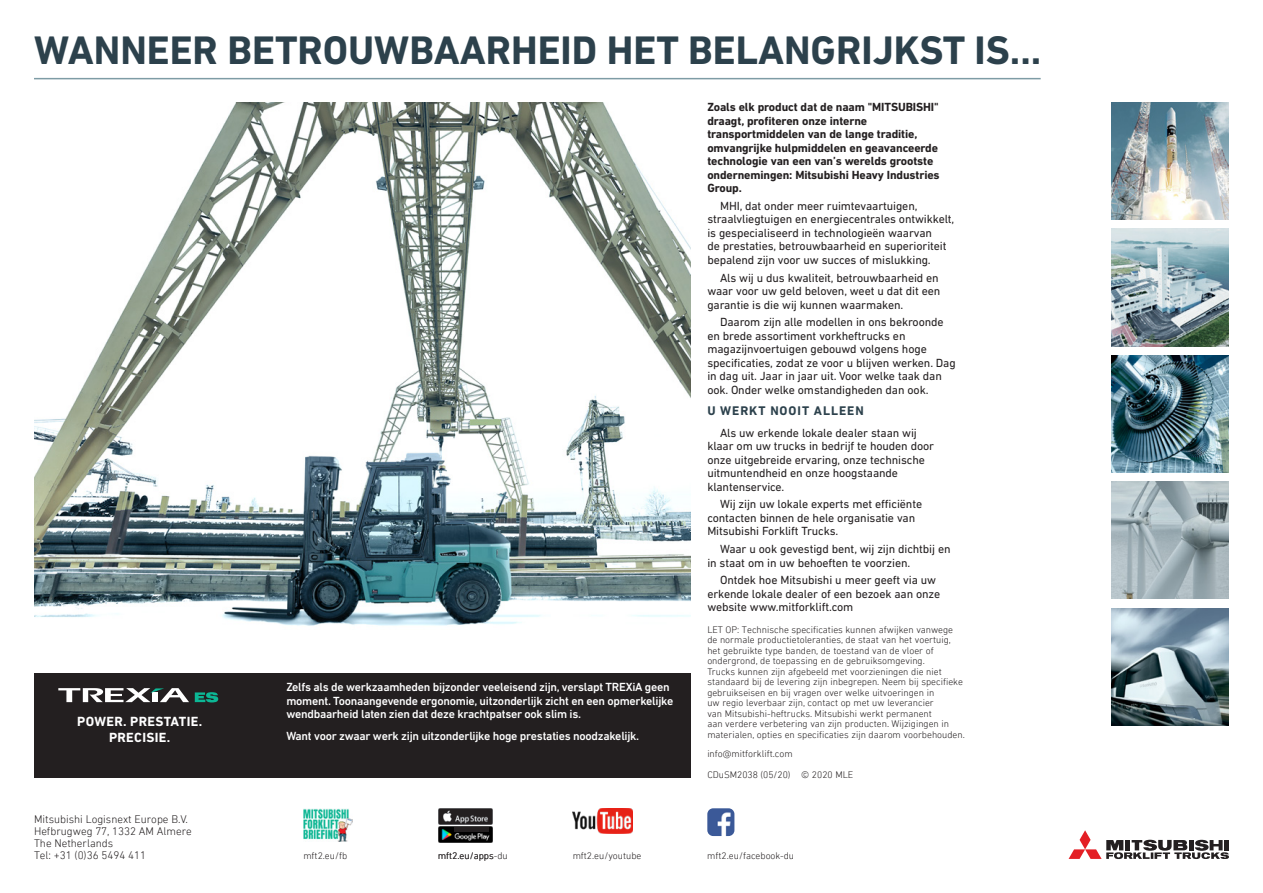
<style>
.page{position:relative;width:1263px;height:893px;background:#fff}
.page>*{position:absolute;margin:0;border:0;box-sizing:border-box;transform-origin:0 0}
.Back_Cover_Headline{font:700 40.5px "DIN Next LT Pro";color:#2c414c}
.Back_Family_Logo_Str{font:700 13.5px/16.5px "DIN Next LT Pro";letter-spacing:.025em;color:#fff;text-align:center}
.Back_Body_SUBHEAD_N{font:700 12.75px "DIN Next LT Pro";letter-spacing:.075em;color:#2c414c}
.FAB_Body_regular_N{font:12px/13.5px "DIN Next LT Pro";letter-spacing:-.01em;color:#231f20}
.Back_Reverse_-_N{font:500 12px/13.5px "DIN Next LT Pro";letter-spacing:-.02em;color:#fff}
.FAB_Body_LEAD_-_N{font:700 12px/13.5px "DIN Next LT Pro";letter-spacing:-.01em;color:#231f20}
.Back_Address_-_Norm{font:300 11.25px/12px "DIN Next LT Pro";color:#231f20}
.BODY_Smallprint_Norm{font:300 9.75px/10.5px "DIN Next LT Pro";color:#231f20}
</style>
<div class="page">
<svg style="left:1068px;top:830px;width:161px;height:29px"></svg>
<img style="left:34px;top:102px;width:656px;height:572px">
<div style="left:34px;top:674px;width:656px;height:104px;background:#231f20"></div>
<img style="left:1111px;top:102px;width:118px;height:118px">
<img style="left:1112px;top:482px;width:117px;height:117px">
<img style="left:1111px;top:355px;width:118px;height:118px">
<img style="left:1112px;top:608px;width:117px;height:117px">
<img style="left:1111px;top:229px;width:118px;height:117px">
<img style="left:438px;top:808px;width:54px;height:16px">
<div style="left:455px;top:810px;width:34px;height:5px;background:#231f20"></div>
<img style="left:438px;top:826px;width:54px;height:16px">
<hr style="left:454px;top:828px;width:34px;height:4px;background:#231f20">
<img style="left:573px;top:808px;width:60px;height:26px">
<img style="left:707px;top:808px;width:27px;height:28px">
<svg style="left:195px;top:692px;width:23px;height:10px"></svg>
<svg style="left:58px;top:688px;width:131px;height:14px"></svg>
<hr style="left:34px;top:78px;width:1007px;height:1px;background:#7e9ca5">
<img style="left:303px;top:809px;width:49px;height:32px">
<p class="Back_Cover_Headline" style="left:34px;top:27px;width:1009px">WANNEER BETROUWBAARHEID HET BELANGRIJKST IS...</p>
<p class="Back_Family_Logo_Str" style="left:77px;top:713px;width:127px">POWER. PRESTATIE.<br>PRECISIE.</p>
<p class="Back_Reverse_-_N" style="left:286px;top:680px;width:388px">Zelfs als de werkzaamheden bijzonder veeleisend zijn, verslapt TREXiA geen moment. Toonaangevende ergonomie, uitzonderlijk zicht en een opmerkelijke wendbaarheid laten zien dat deze krachtpatser ook slim is.</p>
<p class="Back_Reverse_-_N" style="left:286px;top:729px;width:354px">Want voor zwaar werk zijn uitzonderlijke hoge prestaties noodzakelijk.</p>
<p class="FAB_Body_LEAD_-_N" style="left:707px;top:100px;width:234px">Zoals elk product dat de naam "MITSUBISHI" draagt, profiteren onze interne transportmiddelen van de lange traditie, omvangrijke hulpmiddelen en geavanceerde technologie van een van’s werelds grootste ondernemingen: Mitsubishi Heavy Industries Group.</p>
<p class="FAB_Body_regular_N" style="left:707px;top:199px;width:248px;text-indent:13px">MHI, dat onder meer ruimtevaartuigen, straalvliegtuigen en energiecentrales ontwikkelt, is gespecialiseerd in technologieën waarvan<br>de prestaties, betrouwbaarheid en superioriteit bepalend zijn voor uw succes of mislukking.</p>
<p class="FAB_Body_regular_N" style="left:707px;top:271px;width:235px;text-indent:13px">Als wij u dus kwaliteit, betrouwbaarheid en waar voor uw geld beloven, weet u dat dit een garantie is die wij kunnen waarmaken.</p>
<p class="FAB_Body_regular_N" style="left:707px;top:315px;width:250px;text-indent:13px">Daarom zijn alle modellen in ons bekroonde en brede assortiment vorkheftrucks en magazijnvoertuigen gebouwd volgens hoge specificaties, zodat ze voor u blijven werken. Dag in dag uit. Jaar in jaar uit. Voor welke taak dan ook. Onder welke omstandigheden dan ook.</p>
<p class="Back_Body_SUBHEAD_N" style="left:707px;top:403px;width:158px">U WERKT NOOIT ALLEEN</p>
<p class="FAB_Body_regular_N" style="left:707px;top:426px;width:228px;text-indent:13px">Als uw erkende lokale dealer staan wij klaar om uw trucks in bedrijf te houden door onze uitgebreide ervaring, onze technische uitmuntendheid en onze hoogstaande klantenservice.</p>
<p class="FAB_Body_regular_N" style="left:707px;top:497px;width:216px;text-indent:13px">Wij zijn uw lokale experts met efficiënte contacten binnen de hele organisatie van<br>Mitsubishi Forklift Trucks.</p>
<p class="FAB_Body_regular_N" style="left:707px;top:542px;width:245px;text-indent:13px">Waar u ook gevestigd bent, wij zijn dichtbij en in staat om in uw behoeften te voorzien.</p>
<p class="FAB_Body_regular_N" style="left:707px;top:573px;width:235px;text-indent:13px">Ontdek hoe Mitsubishi u meer geeft via uw erkende lokale dealer of een bezoek aan onze website www.mitforklift.com</p>
<p class="BODY_Smallprint_Norm" style="left:707px;top:624px;width:259px">LET OP: Technische specificaties kunnen afwijken vanwege de normale productietoleranties, de staat van het voertuig, het gebruikte type banden, de toestand van de vloer of ondergrond, de toepassing en de gebruiksomgeving.<br>Trucks kunnen zijn afgebeeld met voorzieningen die niet standaard bij de levering zijn inbegrepen. Neem bij specifieke gebruikseisen en bij vragen over welke uitvoeringen in<br>uw regio leverbaar zijn, contact op met uw leverancier<br>van Mitsubishi-heftrucks. Mitsubishi werkt permanent<br>aan verdere verbetering van zijn producten. Wijzigingen in materialen, opties en specificaties zijn daarom voorbehouden.</p>
<p class="BODY_Smallprint_Norm" style="left:707px;top:748px;width:87px">info@mitforklift.com</p>
<p class="BODY_Smallprint_Norm" style="left:707px;top:769px;width:147px">CDuSM2038 (05/20) © 2020 MLE</p>
<p class="Back_Address_-_Norm" style="left:34px;top:813px;width:159px">Mitsubishi Logisnext Europe B.V.<br>Hefbrugweg 77, 1332 AM Almere</p>
<p class="Back_Address_-_Norm" style="left:34px;top:837px;width:81px">The Netherlands</p>
<p class="Back_Address_-_Norm" style="left:34px;top:849px;width:114px">Tel: +31 (0)36 5494 411</p>
<p class="BODY_Smallprint_Norm" style="left:573px;top:850px;width:70px">mft2.eu/youtube</p>
<p class="BODY_Smallprint_Norm" style="left:303px;top:850px;width:45px">mft2.eu/fb</p>
<p class="BODY_Smallprint_Norm" style="left:438px;top:850px;width:71px">mft2.eu/apps-du</p>
<p class="BODY_Smallprint_Norm" style="left:707px;top:850px;width:88px">mft2.eu/facebook-du</p>
</div>
